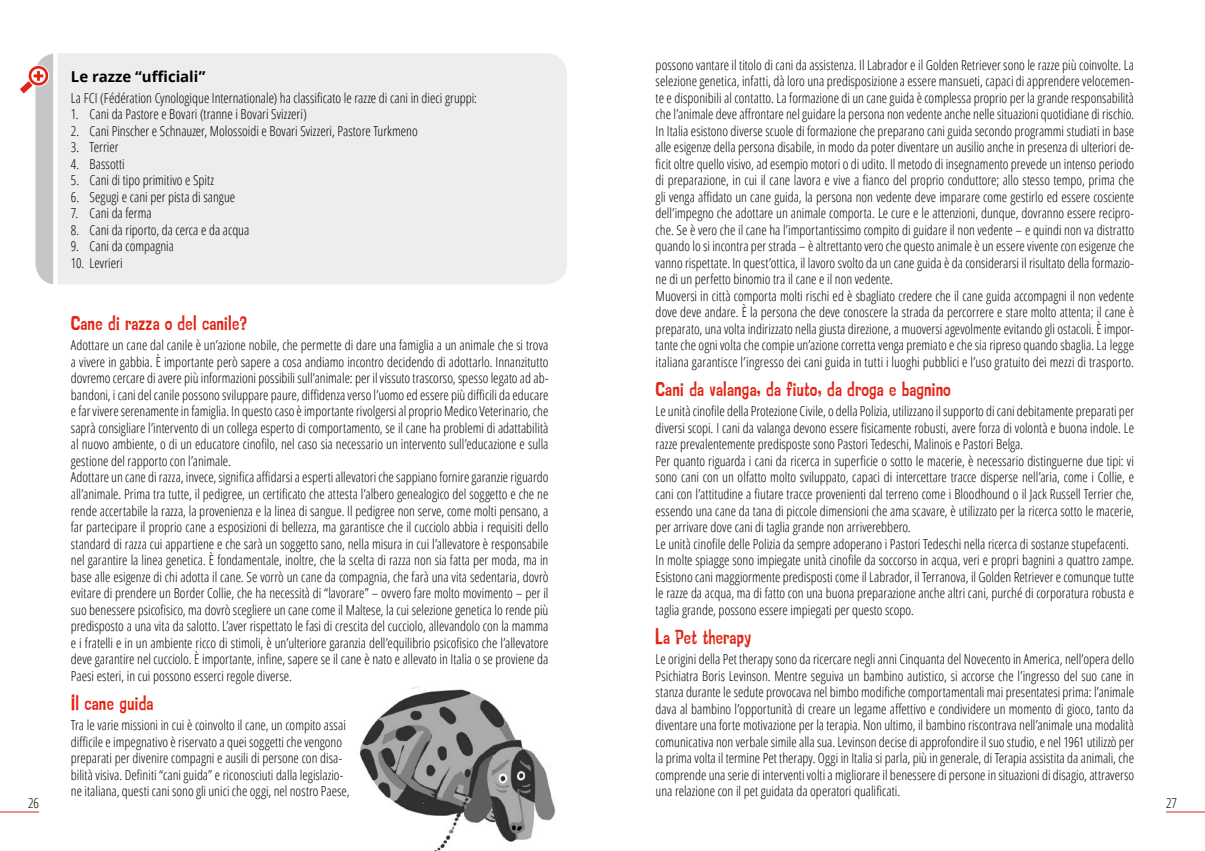
<style>
.page{position:relative;width:1205px;height:851px;background:#fff}
.page>*{position:absolute;margin:0;border:0;box-sizing:border-box;transform-origin:0 0}
.t1{font:20px "Psychatronic";letter-spacing:-.015em;color:#e42313}
.t2{font:700 15px "Open Sans";letter-spacing:-.005em;color:#000}
.t3{font:300 condensed 13.75px/16.5px "Open Sans";color:#000}
</style>
<div class="page">
<div style="left:58px;top:53px;width:509px;height:231px;background:#ededed"></div>
<svg style="left:20px;top:54px;width:33px;height:230px"></svg>
<hr style="left:0;top:811px;width:39px;height:1px;background:#e42313">
<hr style="left:1166px;top:811px;width:39px;height:1px;background:#e42313">
<img style="left:359px;top:686px;width:197px;height:164px">
<p class="t3" style="left:656px;top:56px;width:480px">possono vantare il titolo di cani da assistenza. Il Labrador e il Golden Retriever sono le razze più coinvolte. La selezione genetica, infatti, dà loro una predisposizione a essere mansueti, capaci di apprendere velocemen&shy;te e disponibili al contatto. La formazione di un cane guida è complessa proprio per la grande responsabilità che l’animale deve affrontare nel guidare la persona non vedente anche nelle situazioni quotidiane di rischio.<br>In Italia esistono diverse scuole di formazione che preparano cani guida secondo programmi studiati in base alle esigenze della persona disabile, in modo da poter diventare un ausilio anche in presenza di ulteriori de&shy;ficit oltre quello visivo, ad esempio motori o di udito. Il metodo di insegnamento prevede un intenso periodo di preparazione, in cui il cane lavora e vive a fianco del proprio conduttore; allo stesso tempo, prima che gli venga affidato un cane guida, la persona non vedente deve imparare come gestirlo ed essere cosciente dell’impegno che adottare un animale comporta. Le cure e le attenzioni, dunque, dovranno essere recipro&shy;che. Se è vero che il cane ha l’importantissimo compito di guidare il non vedente – e quindi non va distratto quando lo si incontra per strada – è altrettanto vero che questo animale è un essere vivente con esigenze che vanno rispettate. In quest’ottica, il lavoro svolto da un cane guida è da considerarsi il risultato della formazio&shy;ne di un perfetto binomio tra il cane e il non vedente.<br>Muoversi in città comporta molti rischi ed è sbagliato credere che il cane guida accompagni il non vedente dove deve andare. È la persona che deve conoscere la strada da percorrere e stare molto attenta; il cane è preparato, una volta indirizzato nella giusta direzione, a muoversi agevolmente evitando gli ostacoli. È impor&shy;tante che ogni volta che compie un’azione corretta venga premiato e che sia ripreso quando sbaglia. La legge italiana garantisce l’ingresso dei cani guida in tutti i luoghi pubblici e l’uso gratuito dei mezzi di trasporto.</p>
<h1 class="t1" style="left:656px;top:380px;width:297px">Cani da valanga, da fiuto, da droga e bagnino</h1>
<p class="t3" style="left:656px;top:402px;width:480px">Le unità cinofile della Protezione Civile, o della Polizia, utilizzano il supporto di cani debitamente preparati per diversi scopi. I cani da valanga devono essere fisicamente robusti, avere forza di volontà e buona indole. Le razze prevalentemente predisposte sono Pastori Tedeschi, Malinois e Pastori Belga.<br>Per quanto riguarda i cani da ricerca in superficie o sotto le macerie, è necessario distinguerne due tipi: vi sono cani con un olfatto molto sviluppato, capaci di intercettare tracce disperse nell’aria, come i Collie, e cani con l’attitudine a fiutare tracce provenienti dal terreno come i Bloodhound o il Jack Russell Terrier che, essendo una cane da tana di piccole dimensioni che ama scavare, è utilizzato per la ricerca sotto le macerie, per arrivare dove cani di taglia grande non arriverebbero.<br>Le unità cinofile delle Polizia da sempre adoperano i Pastori Tedeschi nella ricerca di sostanze stupefacenti.<br>In molte spiagge sono impiegate unità cinofile da soccorso in acqua, veri e propri bagnini a quattro zampe.<br>Esistono cani maggiormente predisposti come il Labrador, il Terranova, il Golden Retriever e comunque tutte le razze da acqua, ma di fatto con una buona preparazione anche altri cani, purché di corporatura robusta e taglia grande, possono essere impiegati per questo scopo.</p>
<h1 class="t1" style="left:656px;top:627px;width:97px">La Pet therapy</h1>
<p class="t3" style="left:656px;top:650px;width:480px;text-align:justify">Le origini della Pet therapy sono da ricercare negli anni Cinquanta del Novecento in America, nell’opera dello Psichiatra Boris Levinson. Mentre seguiva un bambino autistico, si accorse che l’ingresso del suo cane in stanza durante le sedute provocava nel bimbo modifiche comportamentali mai presentatesi prima: l’animale dava al bambino l’opportunità di creare un legame affettivo e condividere un momento di gioco, tanto da diventare una forte motivazione per la terapia. Non ultimo, il bambino riscontrava nell’animale una modalità comunicativa non verbale simile alla sua. Levinson decise di approfondire il suo studio, e nel 1961 utilizzò per la prima volta il termine Pet therapy. Oggi in Italia si parla, più in generale, di Terapia assistita da animali, che comprende una serie di interventi volti a migliorare il benessere di persone in situazioni di disagio, attraverso una relazione con il pet guidata da operatori qualificati.</p>
<p class="t2" style="left:71px;top:66px;width:136px">Le razze “ufficiali”</p>
<p class="t3" style="left:71px;top:89px;width:408px">La FCI (Fédération Cynologique Internationale) ha classificato le razze di cani in dieci gruppi:</p>
<p class="t3" style="left:71px;top:105px;width:238px">1. Cani da Pastore e Bovari (tranne i Bovari Svizzeri)</p>
<p class="t3" style="left:71px;top:122px;width:348px">2. Cani Pinscher e Schnauzer, Molossoidi e Bovari Svizzeri, Pastore Turkmeno</p>
<p class="t3" style="left:71px;top:138px;width:49px">3. Terrier</p>
<p class="t3" style="left:71px;top:155px;width:55px">4. Bassotti</p>
<p class="t3" style="left:71px;top:171px;width:145px">5. Cani di tipo primitivo e Spitz</p>
<p class="t3" style="left:71px;top:188px;width:166px">6. Segugi e cani per pista di sangue</p>
<p class="t3" style="left:71px;top:204px;width:82px">7. Cani da ferma</p>
<p class="t3" style="left:71px;top:221px;width:180px">8. Cani da riporto, da cerca e da acqua</p>
<p class="t3" style="left:71px;top:237px;width:105px">9. Cani da compagnia</p>
<p class="t3" style="left:71px;top:254px;width:53px">10. Levrieri</p>
<h1 class="t1" style="left:71px;top:314px;width:178px">Cane di razza o del canile?</h1>
<p class="t3" style="left:71px;top:336px;width:479px">Adottare un cane dal canile è un’azione nobile, che permette di dare una famiglia a un animale che si trova a vivere in gabbia. È importante però sapere a cosa andiamo incontro decidendo di adottarlo. Innanzitutto dovremo cercare di avere più informazioni possibili sull’animale: per il vissuto trascorso, spesso legato ad ab&shy;bandoni, i cani del canile possono sviluppare paure, diffidenza verso l’uomo ed essere più difficili da educare e far vivere serenamente in famiglia. In questo caso è importante rivolgersi al proprio Medico Veterinario, che saprà consigliare l’intervento di un collega esperto di comportamento, se il cane ha problemi di adattabilità al nuovo ambiente, o di un educatore cinofilo, nel caso sia necessario un intervento sull’educazione e sulla gestione del rapporto con l’animale.<br>Adottare un cane di razza, invece, significa affidarsi a esperti allevatori che sappiano fornire garanzie riguardo all’animale. Prima tra tutte, il pedigree, un certificato che attesta l’albero genealogico del soggetto e che ne rende accertabile la razza, la provenienza e la linea di sangue. Il pedigree non serve, come molti pensano, a far partecipare il proprio cane a esposizioni di bellezza, ma garantisce che il cucciolo abbia i requisiti dello standard di razza cui appartiene e che sarà un soggetto sano, nella misura in cui l’allevatore è responsabile nel garantire la linea genetica. È fondamentale, inoltre, che la scelta di razza non sia fatta per moda, ma in base alle esigenze di chi adotta il cane. Se vorrò un cane da compagnia, che farà una vita sedentaria, dovrò evitare di prendere un Border Collie, che ha necessità di “lavorare” – ovvero fare molto movimento – per il suo benessere psicofisico, ma dovrò scegliere un cane come il Maltese, la cui selezione genetica lo rende più predisposto a una vita da salotto. L’aver rispettato le fasi di crescita del cucciolo, allevandolo con la mamma e i fratelli e in un ambiente ricco di stimoli, è un’ulteriore garanzia dell’equilibrio psicofisico che l’allevatore deve garantire nel cucciolo. È importante, infine, sapere se il cane è nato e allevato in Italia o se proviene da Paesi esteri, in cui possono esserci regole diverse.</p>
<h1 class="t1" style="left:71px;top:693px;width:84px">Il cane guida</h1>
<p class="t3" style="left:71px;top:716px;width:280px">Tra le varie missioni in cui è coinvolto il cane, un compito assai difficile e impegnativo è riservato a quei soggetti che vengono preparati per divenire compagni e ausili di persone con disa&shy;bilità visiva. Definiti “cani guida” e riconosciuti dalla legislazio&shy;ne italiana, questi cani sono gli unici che oggi, nel nostro Paese,</p>
<p class="t3" style="left:28px;top:794px;width:12px">26</p>
<p class="t3" style="left:1166px;top:794px;width:13px">27</p>
</div>
